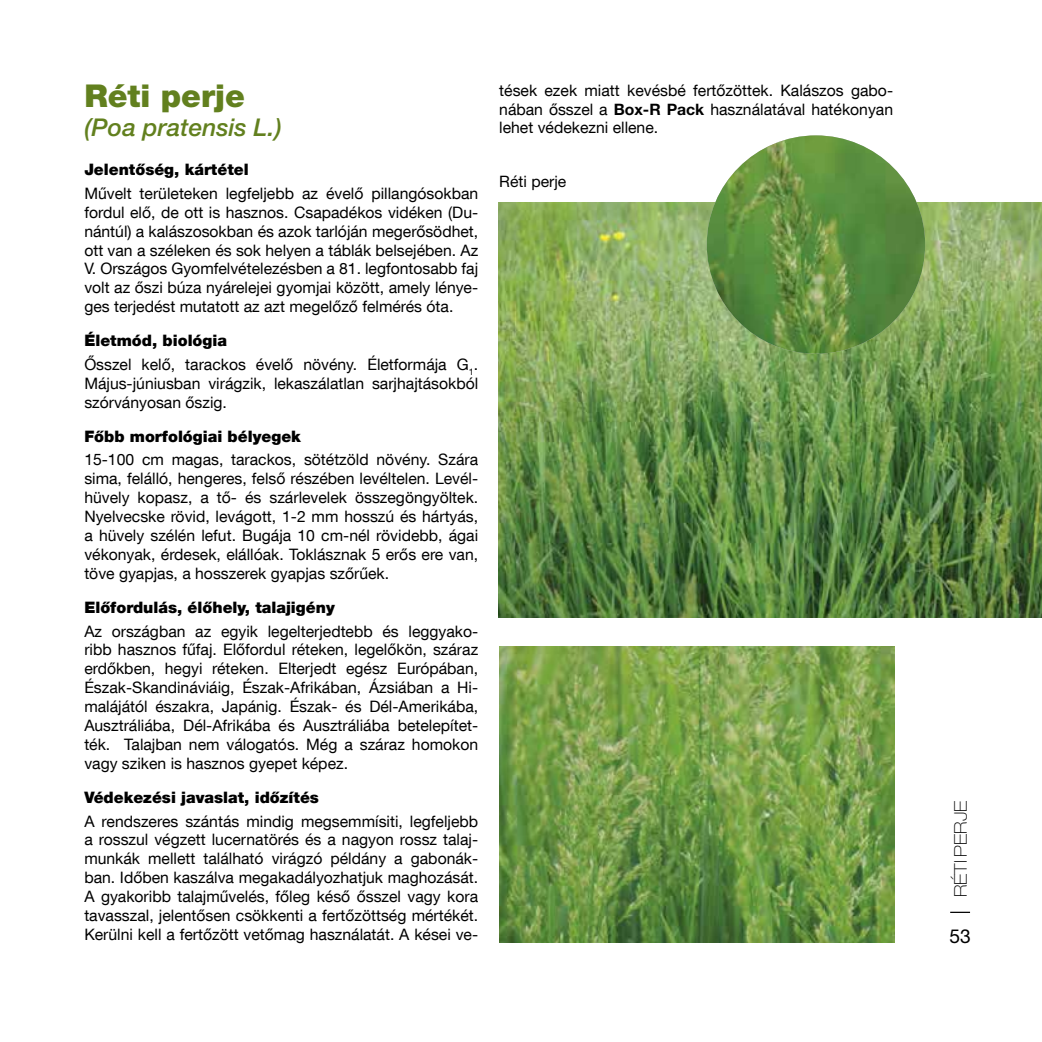
<style>
.page{position:relative;width:1042px;height:1042px;background:#fff}
.page>*{position:absolute;margin:0;border:0;box-sizing:border-box;transform-origin:0 0}
.t1{font:900 31.5px "Helvetica Neue LT Pro";color:#62801e}
.t2{font:italic 500 24.5px "Helvetica Neue LT Pro";color:#62801e}
.t3{font:19.25px "Helvetica Neue LT Pro";color:#000}
.t4{font:100 expanded 17.5px "Helvetica Neue LT Pro";color:#000}
.t5{font:15.75px/18.9px "Helvetica Neue LT Com";color:#000;text-align:justify}
.t6{font:900 15.75px "Helvetica Neue LT Com";color:#000}
.t7{font:15.75px "Helvetica Neue LT Pro";color:#000}
.s1{font-weight:900}
.s2{font-family:"Helvetica Neue LT Pro";font-weight:700}
</style>
<div class="page">
<hr style="left:950px;top:911px;width:20px;height:2px;background:#000">
<img style="left:499px;top:646px;width:395px;height:297px">
<img style="left:499px;top:202px;width:543px;height:416px">
<img style="left:707px;top:135px;width:218px;height:219px;border-radius:109px">
<h1 class="t1" style="left:84px;top:77px;width:162px">Réti perje</h1>
<h2 class="t2" style="left:84px;top:113px;width:199px">(Poa pratensis L.)</h2>
<p class="t6" style="left:84px;top:160px;width:166px">Jelentőség, kártétel</p>
<p class="t5" style="left:84px;top:183px;width:395px">Művelt területeken legfeljebb az évelő pillangósokban fordul elő, de ott is hasznos. Csapadékos vidéken (Du&shy;nántúl) a kalászosokban és azok tarlóján megerősödhet, ott van a széleken és sok helyen a táblák belsejében. Az V. Országos Gyomfelvételezésben a 81. legfontosabb faj volt az őszi búza nyárelejei gyomjai között, amely lénye&shy;ges terjedést mutatott az azt megelőző felmérés óta.</p>
<p class="t5" style="left:84px;top:328px;width:395px;line-height:23.8px"><span class="s1">Életmód, biológia<br></span>Ősszel kelő, tarackos évelő növény. Életformája G<sub>1</sub>.</p>
<p class="t5" style="left:84px;top:373px;width:395px">Május-júniusban virágzik, lekaszálatlan sarjhajtásokból szórványosan őszig.</p>
<p class="t6" style="left:84px;top:426px;width:218px">Főbb morfológiai bélyegek</p>
<p class="t5" style="left:84px;top:450px;width:395px">15-100 cm magas, tarackos, sötétzöld növény. Szára sima, felálló, hengeres, felső részében levéltelen. Levél&shy;hüvely kopasz, a tő- és szárlevelek összegöngyöltek.<br>Nyelvecske rövid, levágott, 1-2 mm hosszú és hártyás, a hüvely szélén lefut. Bugája 10 cm-nél rövidebb, ágai vékonyak, érdesek, elállóak. Toklásznak 5 erős ere van, töve gyapjas, a hosszerek gyapjas szőrűek.</p>
<p class="t6" style="left:84px;top:597px;width:252px">Előfordulás, élőhely, talajigény</p>
<p class="t5" style="left:84px;top:621px;width:395px">Az országban az egyik legelterjedtebb és leggyako&shy;ribb hasznos fűfaj. Előfordul réteken, legelőkön, száraz erdőkben, hegyi réteken. Elterjedt egész Európában, Észak-Skandináviáig, Észak-Afrikában, Ázsiában a Hi&shy;malájától északra, Japánig. Észak- és Dél-Amerikába, Ausztráliába, Dél-Afrikába és Ausztráliába betelepítet&shy;ték. Talajban nem válogatós. Még a száraz homokon vagy sziken is hasznos gyepet képez.</p>
<p class="t6" style="left:84px;top:787px;width:236px">Védekezési javaslat, időzítés</p>
<p class="t5" style="left:84px;top:811px;width:395px">A rendszeres szántás mindig megsemmísiti, legfeljebb a rosszul végzett lucernatörés és a nagyon rossz talaj&shy;munkák mellett található virágzó példány a gabonák&shy;ban. Időben kaszálva megakadályozhatjuk maghozását.<br>A gyakoribb talajművelés, főleg késő ősszel vagy kora tavasszal, jelentősen csökkenti a fertőzöttség mértékét.<br>Kerülni kell a fertőzött vetőmag használatát. A kései ve-</p>
<p class="t5" style="left:499px;top:80px;width:395px">tések ezek miatt kevésbé fertőzöttek. Kalászos gabo&shy;nában ősszel a <span class="s2">Box-R Pack</span> használatával hatékonyan lehet védekezni ellene.</p>
<p class="t7" style="left:499px;top:172px;width:69px">Réti perje</p>
<p class="t4" style="left:950px;top:897px;width:98px;rotate:-90deg">Réti perje</p>
<p class="t3" style="left:949px;top:924px;width:23px">53</p>
</div>
